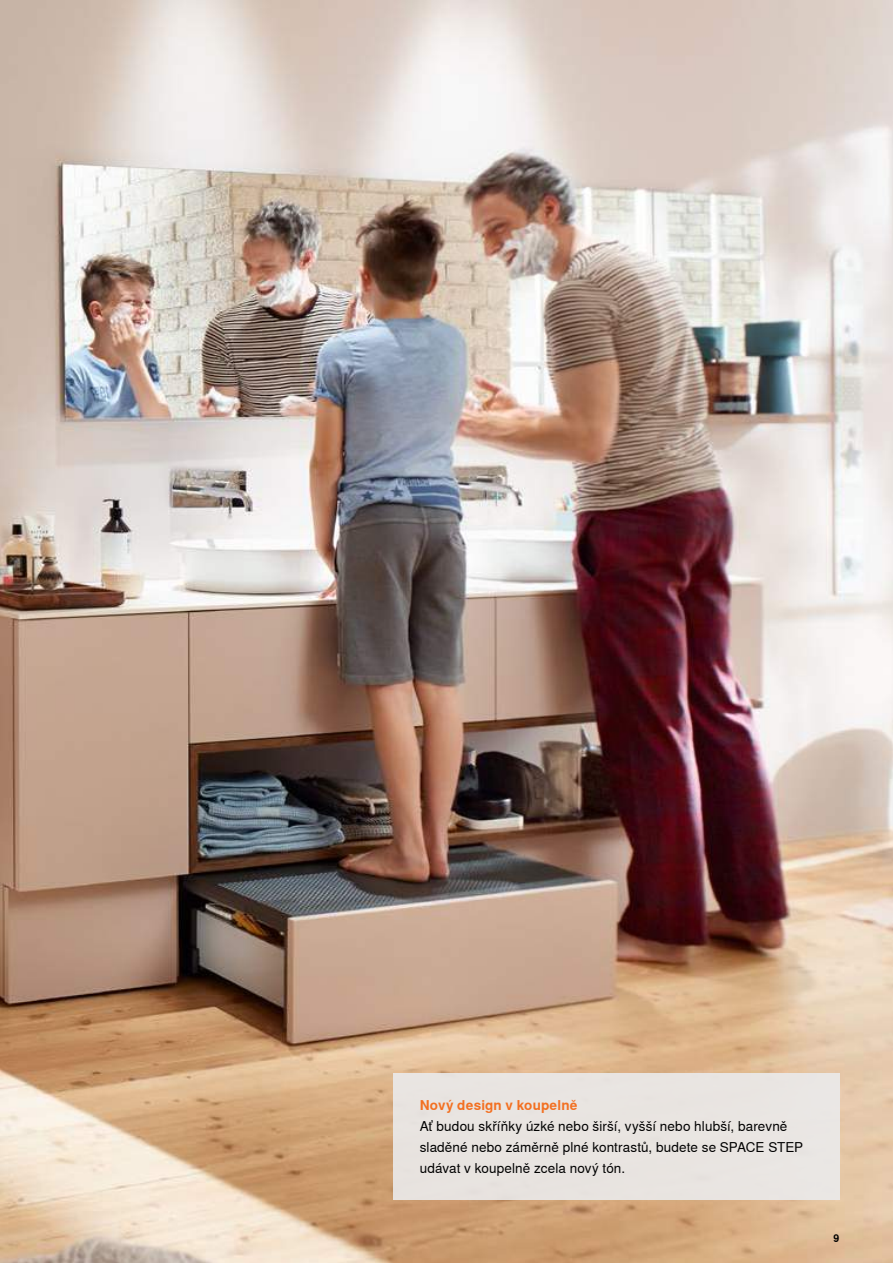
<style>
.page{position:relative;width:893px;height:1263px;background:#fff}
.page>*{position:absolute;margin:0;border:0;box-sizing:border-box;transform-origin:0 0}
.t1{font:13.5px/21px "Nimbus Sans Global";letter-spacing:.01em;color:#000}
.t2{font:700 13.5px "Nimbus Sans Global";letter-spacing:.015em;color:#f37021}
.t3{font:700 10.5px "Nimbus Sans Global";color:#000}
</style>
<div class="page">
<img style="left:0;top:0;width:893px;height:1263px">
<div style="left:393px;top:1073px;width:446px;height:127px;background:#e9e4e1"></div>
<p class="t2" style="left:420px;top:1097px;width:159px">Nový design v koupelně</p>
<p class="t1" style="left:420px;top:1116px;width:385px">Ať budou skříňky úzké nebo širší, vyšší nebo hlubší, barevně sladěné nebo záměrně plné kontrastů, budete se SPACE STEP udávat v koupelně zcela nový tón.</p>
<p class="t3" style="left:833px;top:1232px;width:7px">9</p>
</div>
